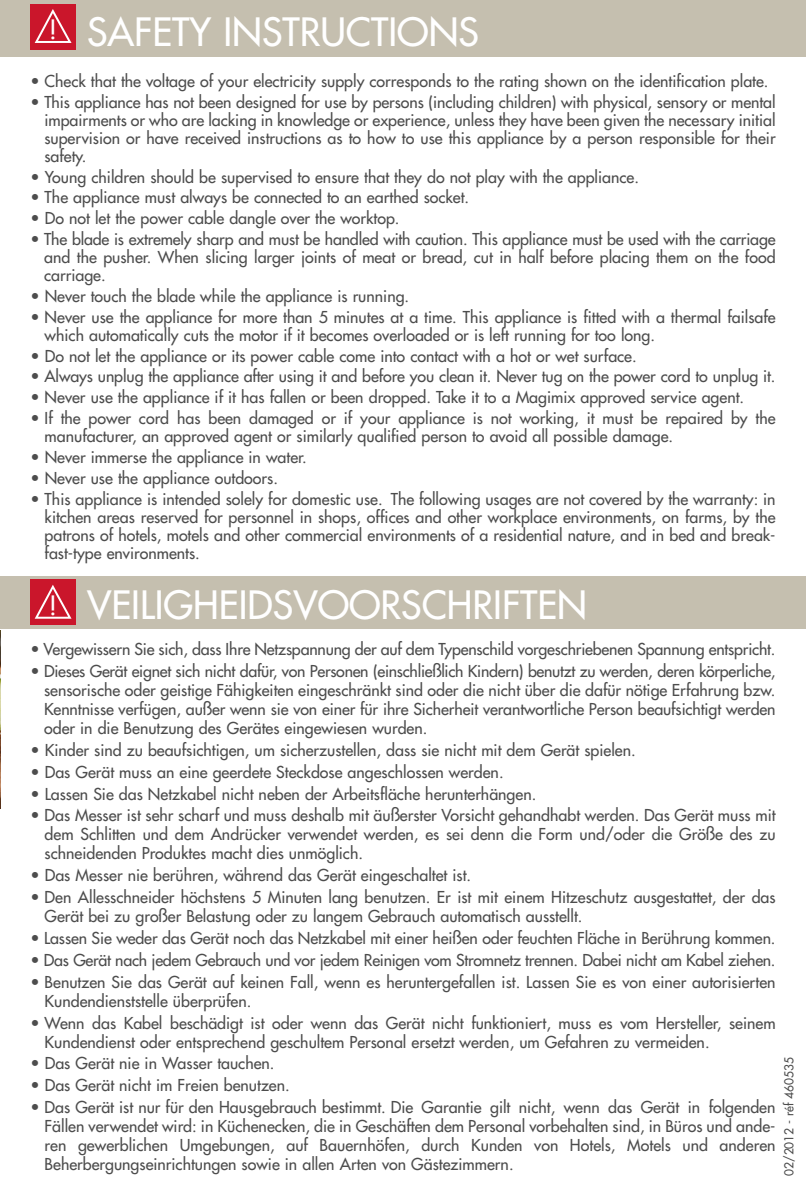
<style>
.page{position:relative;width:806px;height:1191px;background:#fff}
.page>*{position:absolute;margin:0;border:0;box-sizing:border-box;transform-origin:0 0}
.t1{font:38px "Futura";color:#fff}
.t2{font:26px "Futura";color:#fff}
.t3{font:16px/19px "Futura";color:#4d4d4d;text-align:justify}
.t4{font:12px "Futura";color:#4d4d4d}
</style>
<div class="page">
<div style="left:0;top:0;width:805px;height:57px;background:#c5bfaf"></div>
<div style="left:0;top:576px;width:805px;height:53px;background:#c5bfaf"></div>
<div style="left:30px;top:4px;width:46px;height:45px;background:#ca162b"></div>
<svg style="left:35px;top:9px;width:36px;height:34px"></svg>
<div style="left:30px;top:580px;width:46px;height:45px;background:#ca162b"></div>
<svg style="left:35px;top:585px;width:36px;height:33px"></svg>
<img style="left:0;top:631px;width:1px;height:177px">
<h1 class="t1" style="left:87px;top:13px;width:393px">SAFETY INSTRUCTIONS</h1>
<p class="t3" style="left:30px;top:73px;width:739px">• Check that the voltage of your electricity supply corresponds to the rating shown on the identification plate.</p>
<p class="t3" style="left:44px;top:94px;width:732px;line-height:18px;text-indent:-14px">• This appliance has not been designed for use by persons (including children) with physical, sensory or mental impairments or who are lacking in knowledge or experience, unless they have been given the necessary initial supervision or have received instructions as to how to use this appliance by a person responsible for their safety.</p>
<p class="t3" style="left:30px;top:168px;width:609px">• Young children should be supervised to ensure that they do not play with the appliance.</p>
<p class="t3" style="left:30px;top:189px;width:440px">• The appliance must always be connected to an earthed socket.</p>
<p class="t3" style="left:30px;top:210px;width:370px">• Do not let the power cable dangle over the worktop.</p>
<p class="t3" style="left:44px;top:231px;width:732px;line-height:18px;text-indent:-14px">• The blade is extremely sharp and must be handled with caution. This appliance must be used with the carriage and the pusher. When slicing larger joints of meat or bread, cut in half before placing them on the food carriage.</p>
<p class="t3" style="left:30px;top:287px;width:380px">• Never touch the blade while the appliance is running.</p>
<p class="t3" style="left:45px;top:309px;width:732px;line-height:18px;text-indent:-14px">• Never use the appliance for more than 5 minutes at a time. This appliance is fitted with a thermal failsafe which automatically cuts the motor if it becomes overloaded or is left running for too long.</p>
<p class="t3" style="left:30px;top:347px;width:607px">• Do not let the appliance or its power cable come into contact with a hot or wet surface.</p>
<p class="t3" style="left:30px;top:368px;width:746px">• Always unplug the appliance after using it and before you clean it. Never tug on the power cord to unplug it.</p>
<p class="t3" style="left:30px;top:389px;width:714px">• Never use the appliance if it has fallen or been dropped. Take it to a Magimix approved service agent.</p>
<p class="t3" style="left:45px;top:410px;width:732px;line-height:18px;text-indent:-14px">• If the power cord has been damaged or if your appliance is not working, it must be repaired by the manufacturer, an approved agent or similarly qualified person to avoid all possible damage.</p>
<p class="t3" style="left:30px;top:448px;width:278px">• Never immerse the appliance in water.</p>
<p class="t3" style="left:30px;top:469px;width:249px">• Never use the appliance outdoors.</p>
<p class="t3" style="left:45px;top:491px;width:732px;line-height:18px;text-indent:-14px">• This appliance is intended solely for domestic use. The following usages are not covered by the warranty: in kitchen areas reserved for personnel in shops, offices and other workplace environments, on farms, by the patrons of hotels, motels and other commercial environments of a residential nature, and in bed and break&shy;fast-type environments.</p>
<h2 class="t2" style="left:49px;top:17px;width:10px">!</h2>
<h2 class="t2" style="left:49px;top:592px;width:10px">!</h2>
<h1 class="t1" style="left:87px;top:585px;width:501px">VEILIGHEIDSVOORSCHRIFTEN</h1>
<p class="t3" style="left:30px;top:641px;width:746px">• Vergewissern Sie sich, dass Ihre Netzspannung der auf dem Typenschild vorgeschriebenen Spannung entspricht.</p>
<p class="t3" style="left:44px;top:663px;width:732px;text-indent:-14px">• Dieses Gerät eignet sich nicht dafür, von Personen (einschließlich Kindern) benutzt zu werden, deren körperliche, sensorische oder geistige Fähigkeiten eingeschränkt sind oder die nicht über die dafür nötige Erfahrung bzw.<br>Kenntnisse verfügen, außer wenn sie von einer für ihre Sicherheit verantwortliche Person beaufsichtigt werden oder in die Benutzung des Gerätes eingewiesen wurden.</p>
<p class="t3" style="left:30px;top:741px;width:606px">• Kinder sind zu beaufsichtigen, um sicherzustellen, dass sie nicht mit dem Gerät spielen.</p>
<p class="t3" style="left:30px;top:763px;width:474px">• Das Gerät muss an eine geerdete Steckdose angeschlossen werden.</p>
<p class="t3" style="left:30px;top:785px;width:507px">• Lassen Sie das Netzkabel nicht neben der Arbeitsfläche herunterhängen.</p>
<p class="t3" style="left:45px;top:807px;width:732px;text-indent:-14px">• Das Messer ist sehr scharf und muss deshalb mit äußerster Vorsicht gehandhabt werden. Das Gerät muss mit dem Schlitten und dem Andrücker verwendet werden, es sei denn die Form und/oder die Größe des zu schneidenden Produktes macht dies unmöglich.</p>
<p class="t3" style="left:30px;top:867px;width:442px">• Das Messer nie berühren, während das Gerät eingeschaltet ist.</p>
<p class="t3" style="left:45px;top:889px;width:732px;text-indent:-14px">• Den Allesschneider höchstens 5 Minuten lang benutzen. Er ist mit einem Hitzeschutz ausgestattet, der das<br>Gerät bei zu großer Belastung oder zu langem Gebrauch automatisch ausstellt.</p>
<p class="t3" style="left:30px;top:929px;width:746px">• Lassen Sie weder das Gerät noch das Netzkabel mit einer heißen oder feuchten Fläche in Berührung kommen.</p>
<p class="t3" style="left:30px;top:951px;width:746px">• Das Gerät nach jedem Gebrauch und vor jedem Reinigen vom Stromnetz trennen. Dabei nicht am Kabel ziehen.</p>
<p class="t3" style="left:45px;top:973px;width:732px;text-indent:-14px">• Benutzen Sie das Gerät auf keinen Fall, wenn es heruntergefallen ist. Lassen Sie es von einer autorisierten<br>Kundendienststelle überprüfen.</p>
<p class="t3" style="left:45px;top:1014px;width:732px;text-indent:-14px">• Wenn das Kabel beschädigt ist oder wenn das Gerät nicht funktioniert, muss es vom Hersteller, seinem<br>Kundendienst oder entsprechend geschultem Personal ersetzt werden, um Gefahren zu vermeiden.</p>
<p class="t3" style="left:30px;top:1055px;width:245px">• Das Gerät nie in Wasser tauchen.</p>
<p class="t3" style="left:30px;top:1077px;width:261px">• Das Gerät nicht im Freien benutzen.</p>
<p class="t3" style="left:45px;top:1098px;width:732px;text-indent:-14px">• Das Gerät ist nur für den Hausgebrauch bestimmt. Die Garantie gilt nicht, wenn das Gerät in folgenden Fällen verwendet wird: in Küchenecken, die in Geschäften dem Personal vorbehalten sind, in Büros und ande&shy;ren gewerblichen Umgebungen, auf Bauernhöfen, durch Kunden von Hotels, Motels und anderen Beherbergungseinrichtungen sowie in allen Arten von Gästezimmern.</p>
<p class="t4" style="left:782px;top:1176px;width:120px;rotate:-90deg">02/2012 - réf 460535</p>
</div>
